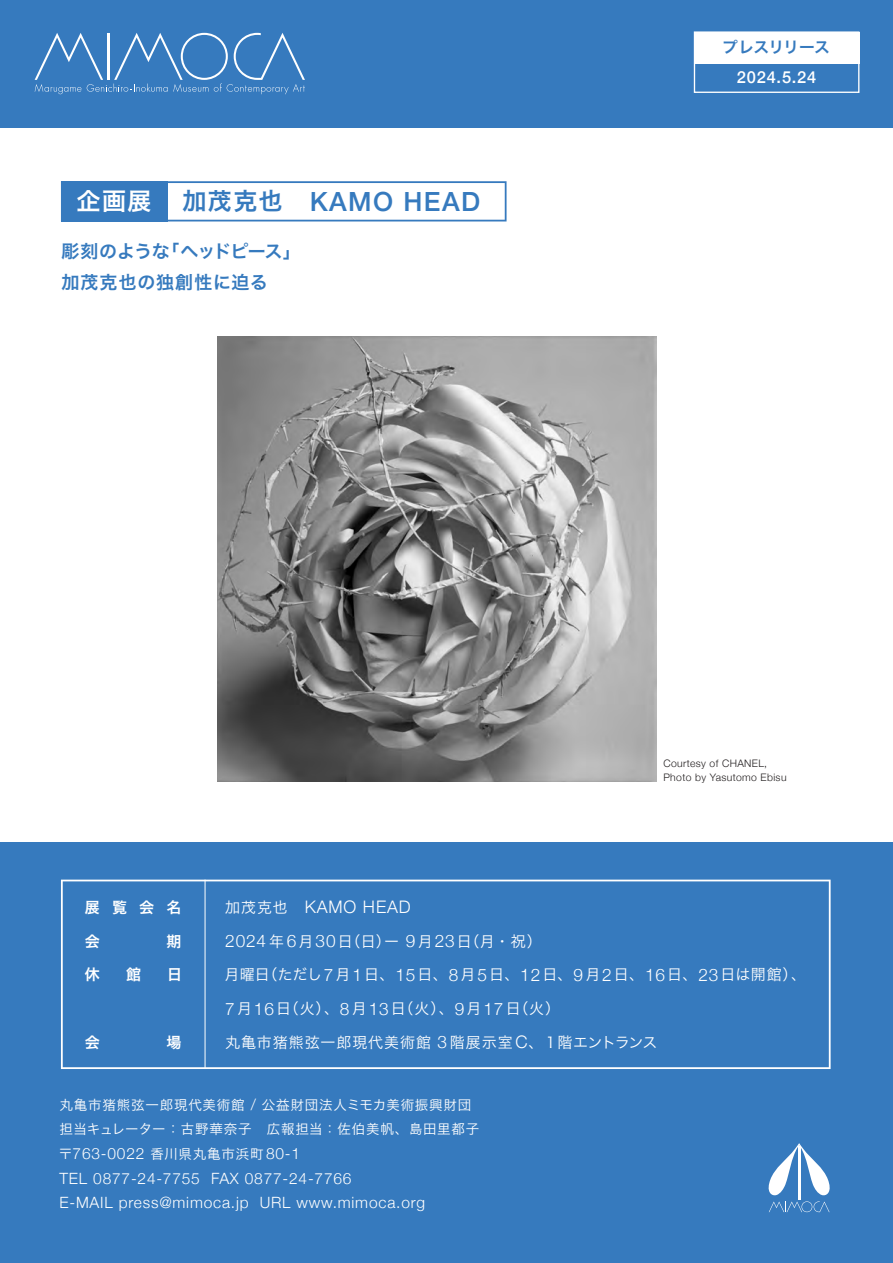
<style>
.page{position:relative;width:893px;height:1263px;background:#fff}
.page>*{position:absolute;margin:0;border:0;box-sizing:border-box;transform-origin:0 0}
.t1{font:500 26.4px "Helvetica Neue";letter-spacing:.055em;color:#367abe}
.t2{font:24px "Hira Kaku Pro W6";color:#fff}
.t3{font:18px/30.8px "Hira Kaku Pro W6";letter-spacing:.03em;color:#367abe}
.t4{font:300 17.25px "Helvetica Neue";letter-spacing:.05em;color:#fff}
.t5{font:500 16.5px "Helvetica Neue";letter-spacing:.045em;color:#fff}
.t6{font:15.75px "Hira Kaku Pro W6";letter-spacing:-.045em;color:#367abe}
.t7{font:300 15.45px/24.5px "Helvetica Neue";letter-spacing:.05em;color:#fff}
.t8{font:15px "Hira Kaku Pro W3";letter-spacing:.06em;color:#fff}
.t9{font:15px "Hira Kaku Pro W3";letter-spacing:.005em;color:#fff}
.t10{font:15px "Hira Kaku Pro W6";color:#fff}
.t11{font:13.5px/24.5px "Hira Kaku Pro W3";letter-spacing:.06em;color:#fff}
.t12{font:300 10.35px/14.2px "Helvetica Neue";letter-spacing:.035em;color:#231f20}
.s1{font-family:"Hira Kaku Pro W6";font-weight:400;font-size:24px}
.s2{font-family:"Hira Kaku Pro W3";font-weight:400;font-size:15px}
.s3{font-family:"Helvetica Neue";font-weight:300;font-size:17.25px}
.s4{font-family:"Helvetica Neue";font-weight:300;font-size:15.45px}
.s5{font-family:"Hira Kaku Pro W3";font-weight:400;font-size:13.5px}
</style>
<div class="page">
<div style="left:0;top:0;width:893px;height:127px;background:#367abe"></div>
<div style="left:0;top:842px;width:893px;height:421px;background:#367abe"></div>
<svg style="left:768px;top:1143px;width:62px;height:69px"></svg>
<svg style="left:61px;top:880px;width:770px;height:189px"></svg>
<svg style="left:35px;top:33px;width:270px;height:61px"></svg>
<div style="left:694px;top:31px;width:165px;height:62px;border:1px solid #fff"></div>
<div style="left:694px;top:32px;width:165px;height:31px;background:#fff"></div>
<svg style="left:168px;top:181px;width:339px;height:40px"></svg>
<div style="left:61px;top:181px;width:107px;height:40px;background:#367abe"></div>
<img style="left:217px;top:336px;width:439px;height:446px">
<p class="t6" style="left:722px;top:33px;width:109px">プレスリリース</p>
<h2 class="t2" style="left:77px;top:179px;width:76px">企画展</h2>
<h1 class="t1" style="left:182px;top:180px;width:299px"><span class="s1">加茂克也　</span>KAMO HEAD</h1>
<p class="t3" style="left:61px;top:235px;width:241px">彫刻のような「ヘッドピース」加茂克也の独創性に迫る</p>
<p class="t5" style="left:737px;top:63px;width:81px">2024.5.24</p>
<p class="t12" style="left:663px;top:755px;width:125px">Courtesy of CHANEL,<br>Photo by Yasutomo Ebisu</p>
<p class="t10" style="left:85px;top:894px;width:98px">展覧会名</p>
<p class="t10" style="left:85px;top:927px;width:17px">会</p>
<p class="t10" style="left:167px;top:927px;width:16px">期</p>
<p class="t10" style="left:85px;top:961px;width:17px">休</p>
<p class="t10" style="left:126px;top:961px;width:16px">館</p>
<p class="t10" style="left:167px;top:961px;width:16px">日</p>
<p class="t10" style="left:85px;top:1029px;width:17px">会</p>
<p class="t10" style="left:167px;top:1029px;width:16px">場</p>
<p class="t4" style="left:225px;top:893px;width:187px"><span class="s2">加茂克也　</span>KAMO HEAD</p>
<p class="t8" style="left:225px;top:927px;width:318px"><span class="s3">2024</span> 年 <span class="s3">6</span>月<span class="s3">30</span>日（日）ー <span class="s3">9</span>月<span class="s3">23</span>日（月・祝）</p>
<p class="t9" style="left:225px;top:961px;width:583px">月曜日（ただし<span class="s3">7</span>月<span class="s3">1</span>日、<span class="s3">15</span>日、<span class="s3">8</span>月<span class="s3">5</span>日、<span class="s3">12</span>日、<span class="s3">9</span>月<span class="s3">2</span>日、<span class="s3">16</span>日、<span class="s3">23</span>日は開館）、</p>
<p class="t8" style="left:225px;top:995px;width:336px"><span class="s3">7</span>月<span class="s3">16</span>日（火）、<span class="s3">8</span>月<span class="s3">13</span>日（火）、<span class="s3">9</span>月<span class="s3">17</span>日（火）</p>
<p class="t8" style="left:225px;top:1029px;width:434px">丸亀市猪熊弦一郎現代美術館 <span class="s3">3</span> 階展示室 <span class="s3">C</span>、１階エントランス</p>
<p class="t11" style="left:60px;top:1091px;width:421px">丸亀市猪熊弦一郎現代美術館 <span class="s4">/</span> 公益財団法人ミモカ美術振興財団担当キュレーター：古野華奈子　広報担当：佐伯美帆、島田里都子</p>
<p class="t7" style="left:59px;top:1140px;width:368px"><span class="s5">〒</span>763-0022 <span class="s5">香川県丸亀市浜町</span> 80-1<br>TEL 0877-24-7755 FAX 0877-24-7766<br>E-MAIL press@mimoca.jp URL www.mimoca.org</p>
</div>
